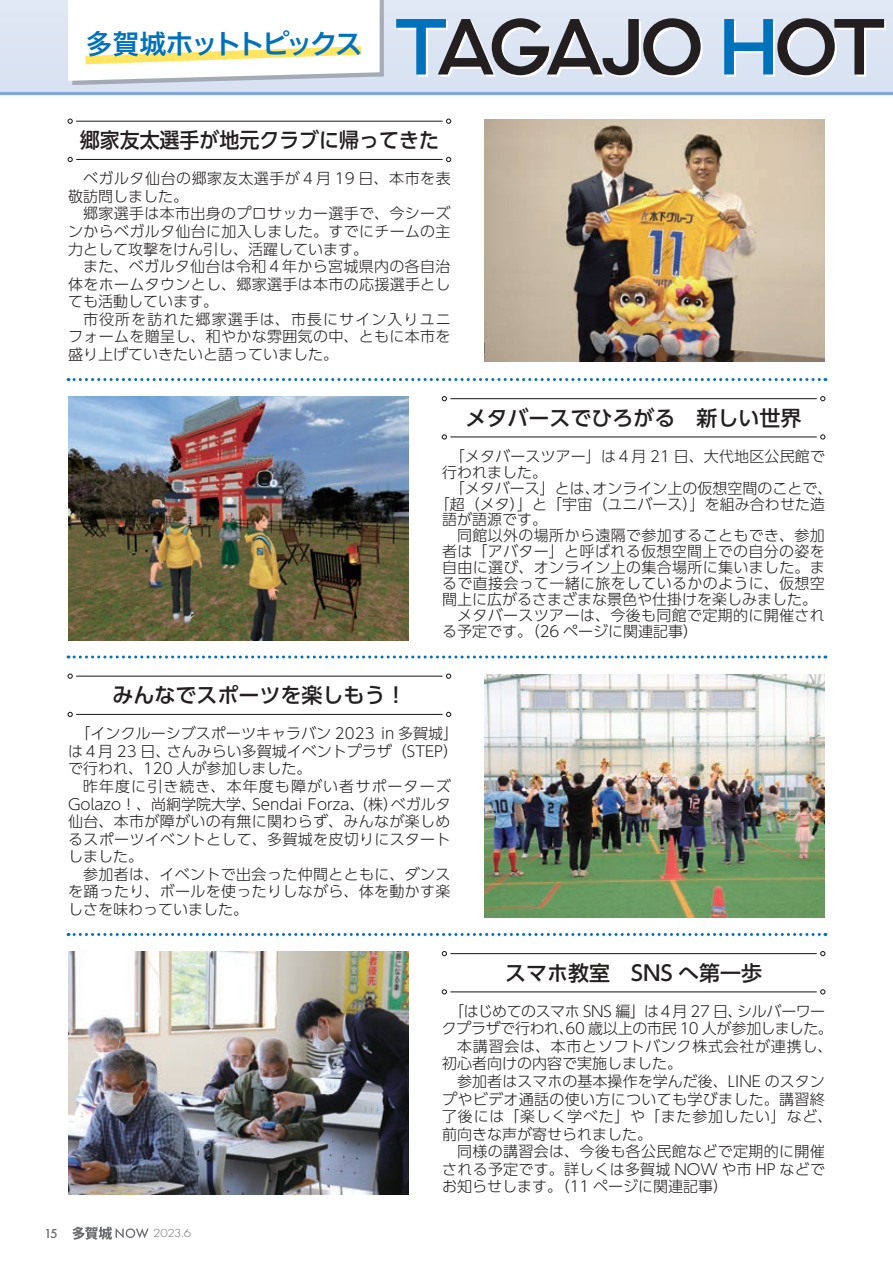
<style>
.page{position:relative;width:893px;height:1263px;background:#fff}
.page>*{position:absolute;margin:0;border:0;box-sizing:border-box;transform-origin:0 0}
.t1{font:27px "Hiragino UD Sans F Std N W6";letter-spacing:-.075em;color:#0072bc}
.t2{font:500 21px "UD Shin Go Pr 6 N";color:#231f20}
.t3{font:500 21px "UD Shin Go Pr 6 N";color:#231f20;scale:.95 1}
.t4{font:300 15px/17.5px "UD Shin Go Pr 6 N";letter-spacing:.02em;color:#231f20;text-align:justify}
.t5{font:300 15px "UD Shin Go Pr 6 N";color:#231f20}
.t6{font:300 15px "UD Shin Go Pr 6 N";letter-spacing:.05em;color:#231f20}
.t7{font:300 15px "UD Shin Go Pr 6 N";letter-spacing:-.02em;color:#231f20}
.t8{font:300 15px "UD Shin Go Pr 6 N";letter-spacing:-.03em;color:#231f20}
.t9{font:500 13.5px "Futura PT";color:#6c6d70}
.t10{font:300 12.15px "Futura PT";color:#6c6d70;scale:1.11 1}
</style>
<div class="page">
<svg style="left:0;top:0;width:893px;height:95px;background:#d4dff0"></svg>
<svg style="left:396px;top:18px;width:307px;height:59px;background:#969eaa"></svg>
<svg style="left:724px;top:18px;width:162px;height:59px;background:#94a7ba"></svg>
<svg style="left:68px;top:0;width:316px;height:85px"></svg>
<svg style="left:68px;top:378px;width:758px;height:3px"></svg>
<svg style="left:68px;top:655px;width:758px;height:3px"></svg>
<svg style="left:68px;top:933px;width:758px;height:3px"></svg>
<svg style="left:68px;top:119px;width:5px;height:5px"></svg>
<svg style="left:446px;top:119px;width:5px;height:5px"></svg>
<hr style="left:77px;top:121px;width:365px;height:1px;background:#231f20">
<svg style="left:68px;top:157px;width:5px;height:5px"></svg>
<svg style="left:446px;top:157px;width:5px;height:5px"></svg>
<hr style="left:77px;top:159px;width:365px;height:1px;background:#231f20">
<svg style="left:68px;top:673px;width:5px;height:6px"></svg>
<svg style="left:446px;top:673px;width:5px;height:6px"></svg>
<hr style="left:77px;top:676px;width:365px;height:1px;background:#231f20">
<svg style="left:68px;top:712px;width:5px;height:5px"></svg>
<svg style="left:446px;top:712px;width:5px;height:5px"></svg>
<hr style="left:77px;top:714px;width:365px;height:1px;background:#231f20">
<svg style="left:442px;top:396px;width:5px;height:5px"></svg>
<svg style="left:820px;top:396px;width:5px;height:5px"></svg>
<hr style="left:451px;top:398px;width:365px;height:1px;background:#231f20">
<svg style="left:442px;top:434px;width:5px;height:6px"></svg>
<svg style="left:820px;top:434px;width:5px;height:6px"></svg>
<hr style="left:451px;top:436px;width:365px;height:1px;background:#231f20">
<svg style="left:442px;top:951px;width:5px;height:5px"></svg>
<svg style="left:820px;top:951px;width:5px;height:5px"></svg>
<hr style="left:451px;top:953px;width:365px;height:1px;background:#231f20">
<svg style="left:442px;top:989px;width:5px;height:5px"></svg>
<svg style="left:820px;top:989px;width:5px;height:5px"></svg>
<hr style="left:451px;top:991px;width:365px;height:1px;background:#231f20">
<img style="left:485px;top:119px;width:340px;height:242px">
<img style="left:485px;top:674px;width:340px;height:243px">
<img style="left:68px;top:396px;width:340px;height:244px">
<img style="left:68px;top:951px;width:340px;height:244px">
<svg style="left:72px;top:1226px;width:77px;height:14px"></svg>
<h1 class="t1" style="left:85px;top:23px;width:278px">多賀城ホットトピックス</h1>
<h2 class="t3" style="left:80px;top:123px;width:380px">郷家友太選手が地元クラブに帰ってきた</h2>
<p class="t4" style="left:68px;top:169px;width:384px;text-indent:15px">ベガルタ仙台の郷家友太選手が４月 19 日、本市を表敬訪問しました。</p>
<p class="t4" style="left:68px;top:204px;width:384px;text-indent:15px">郷家選手は本市出身のプロサッカー選手で、今シーズンからベガルタ仙台に加入しました。すでにチームの主力として攻撃をけん引し、活躍しています。</p>
<p class="t4" style="left:68px;top:257px;width:384px;text-indent:15px">また、ベガルタ仙台は令和４年から宮城県内の各自治体をホームタウンとし、郷家選手は本市の応援選手としても活動しています。</p>
<p class="t4" style="left:68px;top:310px;width:384px;text-indent:15px">市役所を訪れた郷家選手は、市長にサイン入りユニフォームを贈呈し、和やかな雰囲気の中、ともに本市を盛り上げていきたいと語っていました。</p>
<h2 class="t2" style="left:466px;top:401px;width:337px">メタバースでひろがる　新しい世界</h2>
<h2 class="t2" style="left:112px;top:678px;width:295px">みんなでスポーツを楽しもう！</h2>
<p class="t4" style="left:450px;top:447px;width:377px">「メタバースツアー」は４月 21 日、大代地区公民館で</p>
<p class="t4" style="left:442px;top:463px;width:106px">行われました。</p>
<p class="t5" style="left:450px;top:476px;width:384px">「メタバース」とは、オンライン上の仮想空間のことで、</p>
<p class="t5" style="left:435px;top:492px;width:392px">「超（メタ）」と「宇宙（ユニバース）」を組み合わせた造</p>
<p class="t4" style="left:442px;top:510px;width:106px">語が語源です。</p>
<p class="t4" style="left:457px;top:526px;width:369px">同館以外の場所から遠隔で参加することもでき、参加</p>
<p class="t4" style="left:442px;top:542px;width:384px">者は「アバター」と呼ばれる仮想空間上での自分の姿を</p>
<p class="t4" style="left:442px;top:558px;width:384px">自由に選び、オンライン上の集合場所に集いました。ま</p>
<p class="t4" style="left:442px;top:574px;width:384px">るで直接会って一緒に旅をしているかのように、仮想空</p>
<p class="t5" style="left:442px;top:587px;width:377px">間上に広がるさまざまな景色や仕掛けを楽しみました。</p>
<p class="t4" style="left:457px;top:606px;width:369px">メタバースツアーは、今後も同館で定期的に開催され</p>
<p class="t5" style="left:442px;top:619px;width:258px">る予定です。（26 ページに関連記事）</p>
<p class="t4" style="left:68px;top:724px;width:392px;text-indent:8px">「インクルーシブスポーツキャラバン 2023 in 多賀城」は４月 23 日、さんみらい多賀城イベントプラザ（STEP）で行われ、120 人が参加しました。</p>
<p class="t4" style="left:68px;top:777px;width:384px;text-indent:15px">昨年度に引き続き、本年度も障がい者サポーターズGolazo！、尚絅学院大学、Sendai Forza、（株）ベガルタ仙台、本市が障がいの有無に関わらず、みんなが楽しめるスポーツイベントとして、多賀城を皮切りにスタートしました。</p>
<p class="t4" style="left:68px;top:865px;width:384px;text-indent:15px">参加者は、イベントで出会った仲間とともに、ダンスを踊ったり、ボールを使ったりしながら、体を動かす楽しさを味わっていました。</p>
<h2 class="t2" style="left:505px;top:956px;width:258px">スマホ教室　SNS へ第一歩</h2>
<p class="t9" style="left:44px;top:1225px;width:15px">15</p>
<p class="t10" style="left:153px;top:1226px;width:36px">2023.6</p>
<p class="t8" style="left:449px;top:999px;width:378px">「はじめてのスマホ SNS 編」は４月 27 日、シルバーワー</p>
<p class="t7" style="left:442px;top:1016px;width:392px">クプラザで行われ、60 歳以上の市民 10 人が参加しました。</p>
<p class="t6" style="left:457px;top:1034px;width:377px">本講習会は、本市とソフトバンク株式会社が連携し、</p>
<p class="t5" style="left:442px;top:1051px;width:241px">初心者向けの内容で実施しました。</p>
<p class="t5" style="left:457px;top:1069px;width:369px">参加者はスマホの基本操作を学んだ後、LINE のスタン</p>
<p class="t4" style="left:442px;top:1089px;width:384px">プやビデオ通話の使い方についても学びました。講習終</p>
<p class="t6" style="left:442px;top:1104px;width:392px">了後には「楽しく学べた」や「また参加したい」など、</p>
<p class="t5" style="left:442px;top:1122px;width:211px">前向きな声が寄せられました。</p>
<p class="t4" style="left:457px;top:1142px;width:369px">同様の講習会は、今後も各公民館などで定期的に開催</p>
<p class="t4" style="left:442px;top:1160px;width:384px">される予定です。詳しくは多賀城 NOW や市 HP などで</p>
<p class="t5" style="left:442px;top:1174px;width:288px">お知らせします。（11 ページに関連記事）</p>
</div>
